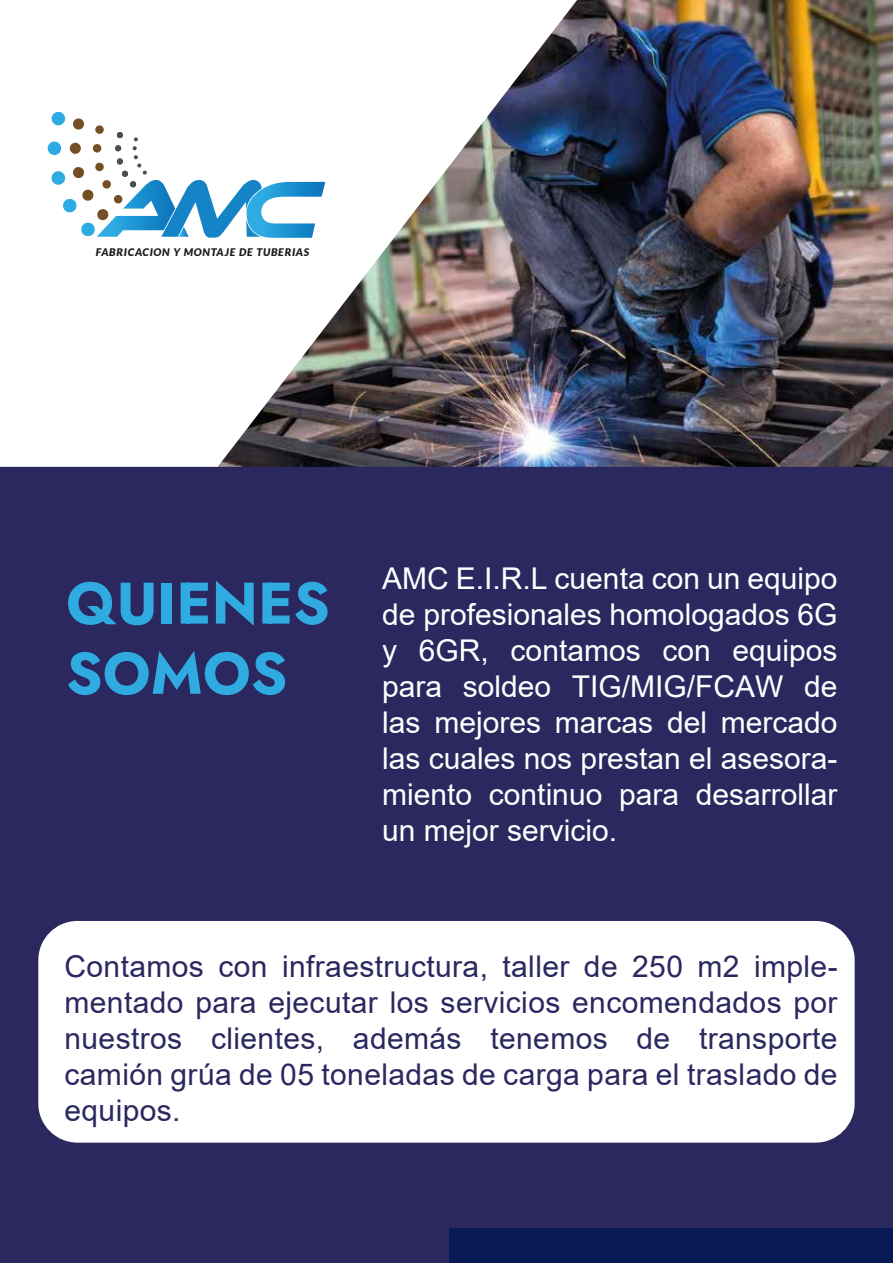
<style>
.page{position:relative;width:893px;height:1263px;background:#fff}
.page>*{position:absolute;margin:0;border:0;box-sizing:border-box;transform-origin:0 0}
.t1{font:58.5px/70.2px "Jost";color:#30abe2}
.t2{font:30px/36px "Arial";color:#fff;text-align:justify}
.t3{font:30px/36px "Arial";letter-spacing:.015em;color:#2a285f;text-align:justify}
.t4{font:italic 900 10.5px "Lato";letter-spacing:.07em;color:#1d1d1b}
</style>
<div class="page">
<img style="left:577px;top:0;width:316px;height:467px">
<img style="left:0;top:0;width:577px;height:467px">
<div style="left:0;top:467px;width:893px;height:796px;background:#2a285f"></div>
<div style="left:48px;top:141px;width:13px;height:14px;background:#2eabe2;border-radius:50%"></div>
<svg style="left:51px;top:111px;width:274px;height:127px"></svg>
<div style="left:38px;top:921px;width:817px;height:221px;background:#fff;border-radius:39px"></div>
<div style="left:450px;top:1228px;width:443px;height:35px;background:#071a54"></div>
<p class="t4" style="left:96px;top:246px;width:215px">FABRICACION Y MONTAJE DE TUBERIAS</p>
<h1 class="t1" style="left:66px;top:569px;width:265px">QUIENES<br>SOMOS</h1>
<p class="t2" style="left:382px;top:560px;width:457px">AMC E.I.R.L cuenta con un equipo de profesionales homologados 6G y 6GR, contamos con equipos para soldeo TIG/MIG/FCAW de las mejores marcas del mercado las cuales nos prestan el asesora&shy;miento continuo para desarrollar un mejor servicio.</p>
<p class="t3" style="left:64px;top:948px;width:775px">Contamos con infraestructura, taller de 250 m2 imple&shy;mentado para ejecutar los servicios encomendados por nuestros clientes, además tenemos de transporte camión grúa de 05 toneladas de carga para el traslado de equipos.</p>
</div>
